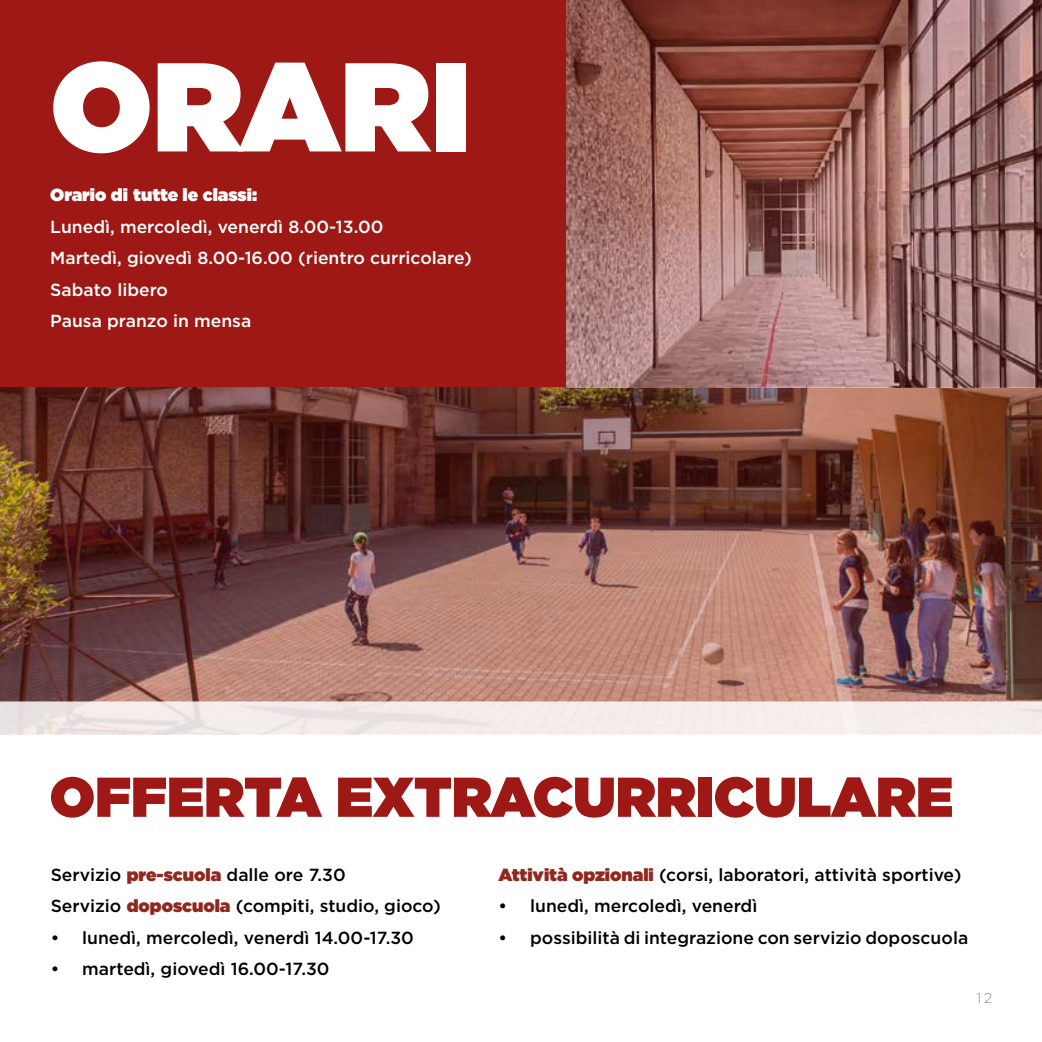
<style>
.page{position:relative;width:1042px;height:1042px;background:#fff}
.page>*{position:absolute;margin:0;border:0;box-sizing:border-box;transform-origin:0 0}
.t1{font:900 126px "Gotham";color:#fff}
.t2{font:900 56px "Gotham";color:#9e1915}
.t3{font:500 17.5px/31.5px "Gotham";color:#000}
.t4{font:500 17.5px/31.5px "Gotham";color:#fff}
.t5{font:900 17.5px "Gotham";color:#fff}
.t6{font:200 14px "Gotham";color:#595957}
.s1{font-weight:900;color:#8f291f}
</style>
<div class="page">
<div style="left:0;top:0;width:566px;height:387px;background:#9e1915"></div>
<img style="left:0;top:387px;width:1042px;height:314px">
<svg style="left:0;top:701px;width:1042px;height:34px;background:#f2e9e7"></svg>
<img style="left:566px;top:0;width:476px;height:387px">
<h1 class="t1" style="left:50px;top:16px;width:422px">ORARI</h1>
<p class="t5" style="left:50px;top:182px;width:208px">Orario di tutte le classi:</p>
<p class="t4" style="left:50px;top:211px;width:423px">Lunedì, mercoledì, venerdì 8.00-13.00<br>Martedì, giovedì 8.00-16.00 (rientro curricolare)<br>Sabato libero<br>Pausa pranzo in mensa</p>
<h2 class="t2" style="left:50px;top:757px;width:905px">OFFERTA EXTRACURRICULARE</h2>
<p class="t3" style="left:51px;top:858px;width:392px">Servizio <span class="s1">pre-scuola</span> dalle ore 7.30<br>Servizio <span class="s1">doposcuola</span> (compiti, studio, gioco)</p>
<p class="t3" style="left:51px;top:921px;width:365px">• lunedì, mercoledì, venerdì 14.00-17.30</p>
<p class="t3" style="left:51px;top:953px;width:280px">• martedì, giovedì 16.00-17.30</p>
<p class="t3" style="left:499px;top:858px;width:464px"><span class="s1">Attività opzionali</span> (corsi, laboratori, attività sportive)</p>
<p class="t3" style="left:499px;top:890px;width:260px">• lunedì, mercoledì, venerdì</p>
<p class="t3" style="left:499px;top:921px;width:471px">• possibilità di integrazione con servizio doposcuola</p>
<p class="t6" style="left:977px;top:990px;width:17px">12</p>
</div>
